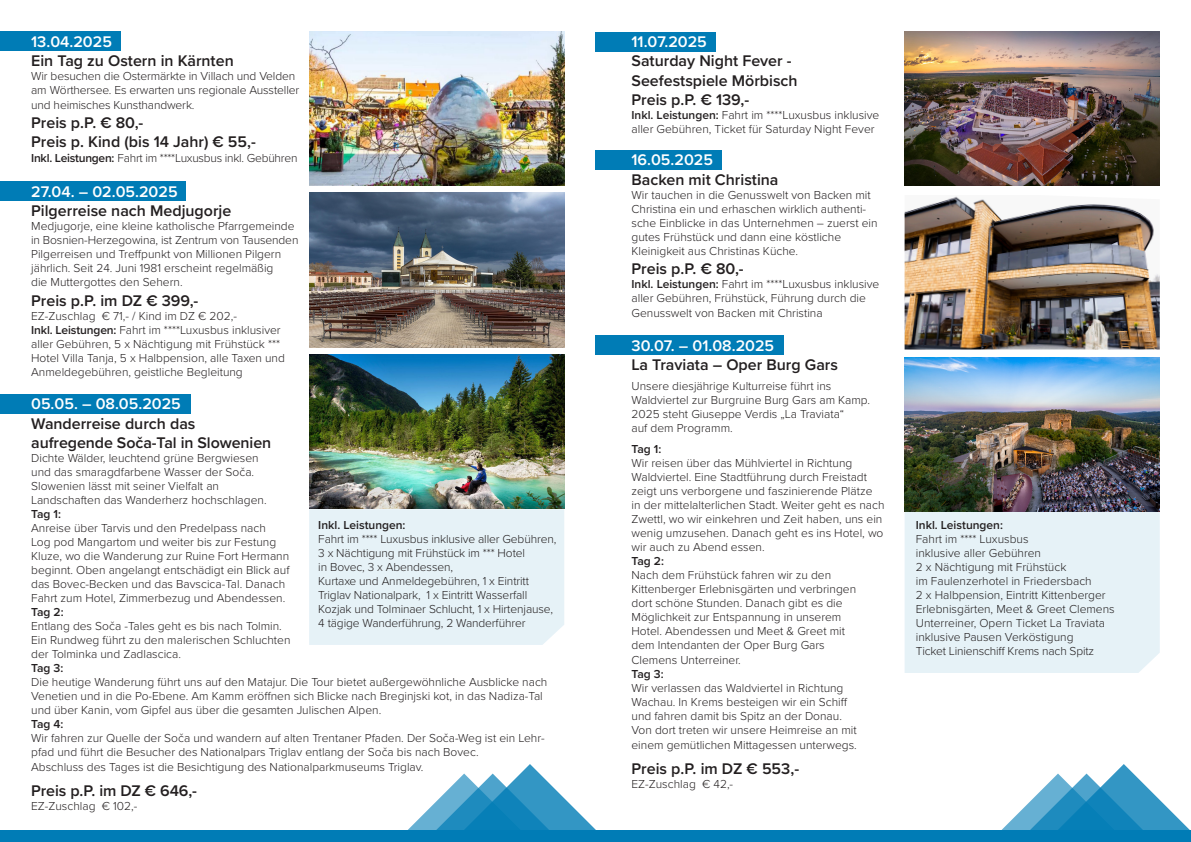
<style>
.page{position:relative;width:1191px;height:842px;background:#fff}
.page>*{position:absolute;margin:0;border:0;box-sizing:border-box;transform-origin:0 0}
.t1{font:600 16px/19.2px "Proxima Nova";color:#231f20}
.t2{font:600 16px "Proxima Nova";color:#fff}
.t3{font:300 12px/14.1px "Proxima Nova";color:#231f20}
.t4{font:600 12px "Proxima Nova";color:#231f20}
.t5{font:300 12px "Proxima Nova";letter-spacing:-.02em;color:#231f20}
.s1{font-weight:600}
</style>
<div class="page">
<div style="left:595px;top:335px;width:189px;height:20px;background:#007cb6"></div>
<div style="left:595px;top:150px;width:127px;height:20px;background:#007cb6"></div>
<div style="left:595px;top:32px;width:120px;height:20px;background:#007cb6"></div>
<div style="left:0;top:394px;width:190px;height:20px;background:#007cb6"></div>
<div style="left:0;top:181px;width:185px;height:20px;background:#007cb6"></div>
<div style="left:0;top:31px;width:120px;height:20px;background:#007cb6"></div>
<img style="left:904px;top:357px;width:255px;height:155px">
<div style="left:905px;top:512px;width:254px;height:161px;background:#e6f2f7"></div>
<img style="left:309px;top:193px;width:255px;height:154px">
<img style="left:904px;top:31px;width:255px;height:155px">
<img style="left:309px;top:31px;width:255px;height:155px">
<img style="left:309px;top:354px;width:255px;height:155px">
<img style="left:904px;top:196px;width:255px;height:153px">
<div style="left:309px;top:509px;width:255px;height:136px;background:#e6f2f7"></div>
<div style="left:0;top:831px;width:1191px;height:11px;background:#007cb6"></div>
<svg style="left:375px;top:764px;width:234px;height:67px"></svg>
<svg style="left:991px;top:764px;width:200px;height:67px"></svg>
<h1 class="t2" style="left:31px;top:30px;width:82px">13.04.2025</h1>
<h1 class="t1" style="left:31px;top:51px;width:204px">Ein Tag zu Ostern in Kärnten</h1>
<p class="t3" style="left:31px;top:69px;width:270px">Wir besuchen die Ostermärkte in Villach und Velden am Wörthersee. Es erwarten uns regionale Aussteller und heimisches Kunsthandwerk.</p>
<h1 class="t1" style="left:31px;top:113px;width:226px">Preis p.P. € 80,-<br>Preis p. Kind (bis 14 Jahr) € 55,-</h1>
<p class="t5" style="left:31px;top:149px;width:268px"><span class="s1">Inkl. Leistungen:</span> Fahrt im ****Luxusbus inkl. Gebühren</p>
<h1 class="t2" style="left:31px;top:179px;width:148px">27.04. – 02.05.2025</h1>
<h1 class="t1" style="left:31px;top:201px;width:202px">Pilgerreise nach Medjugorje</h1>
<p class="t3" style="left:31px;top:218px;width:269px">Medjugorje, eine kleine katholische Pfarrgemeinde in Bosnien-Herzegowina, ist Zentrum von Tausenden Pilgerreisen und Treffpunkt von Millionen Pilgern jährlich. Seit 24. Juni 1981 erscheint regelmäßig<br>die Muttergottes den Sehern.</p>
<h1 class="t1" style="left:31px;top:290px;width:169px">Preis p.P. im DZ € 399,-</h1>
<p class="t3" style="left:31px;top:308px;width:255px">EZ-Zuschlag € 71,- / Kind im DZ € 202,-<br><span class="s1">Inkl. Leistungen:</span> Fahrt im ****Luxusbus inklusiver aller Gebühren, 5 x Nächtigung mit Frühstück *** Hotel Villa Tanja, 5 x Halbpension, alle Taxen und Anmeldegebühren, geistliche Begleitung</p>
<h1 class="t2" style="left:31px;top:392px;width:151px">05.05. – 08.05.2025</h1>
<h1 class="t1" style="left:31px;top:413px;width:242px">Wanderreise durch das aufregende Soča-Tal in Slowenien</h1>
<p class="t3" style="left:31px;top:450px;width:237px">Dichte Wälder, leuchtend grüne Bergwiesen und das smaragdfarbene Wasser der Soča.<br>Slowenien lässt mit seiner Vielfalt an Landschaften das Wanderherz hochschlagen.</p>
<p class="t4" style="left:31px;top:505px;width:31px">Tag 1:</p>
<p class="t3" style="left:31px;top:520px;width:260px">Anreise über Tarvis und den Predelpass nach<br>Log pod Mangartom und weiter bis zur Festung Kluze, wo die Wanderung zur Ruine Fort Hermann beginnt. Oben angelangt entschädigt ein Blick auf das Bovec-Becken und das Bavscica-Tal. Danach Fahrt zum Hotel, Zimmerbezug und Abendessen.</p>
<p class="t4" style="left:31px;top:603px;width:34px">Tag 2:</p>
<p class="t3" style="left:31px;top:619px;width:261px">Entlang des Soča -Tales geht es bis nach Tolmin.<br>Ein Rundweg führt zu den malerischen Schluchten der Tolminka und Zadlascica.</p>
<p class="t4" style="left:31px;top:659px;width:34px">Tag 3:</p>
<p class="t3" style="left:31px;top:675px;width:518px">Die heutige Wanderung führt uns auf den Matajur. Die Tour bietet außergewöhnliche Ausblicke nach<br>Venetien und in die Po-Ebene. Am Kamm eröffnen sich Blicke nach Breginjski kot, in das Nadiza-Tal und über Kanin, vom Gipfel aus über die gesamten Julischen Alpen.</p>
<p class="t4" style="left:31px;top:715px;width:34px">Tag 4:</p>
<p class="t3" style="left:31px;top:730px;width:515px">Wir fahren zur Quelle der Soča und wandern auf alten Trentaner Pfaden. Der Soča-Weg ist ein Lehr&shy;pfad und führt die Besucher des Nationalpars Triglav entlang der Soča bis nach Bovec.<br>Abschluss des Tages ist die Besichtigung des Nationalparkmuseums Triglav.</p>
<h1 class="t1" style="left:31px;top:780px;width:167px">Preis p.P. im DZ € 646,-</h1>
<p class="t3" style="left:31px;top:798px;width:108px">EZ-Zuschlag € 102,-</p>
<p class="t4" style="left:318px;top:516px;width:89px">Inkl. Leistungen:</p>
<p class="t3" style="left:318px;top:531px;width:240px">Fahrt im **** Luxusbus inklusive aller Gebühren, 3 x Nächtigung mit Frühstück im *** Hotel<br>in Bovec, 3 x Abendessen,<br>Kurtaxe und Anmeldegebühren, 1 x Eintritt Triglav Nationalpark, 1 x Eintritt Wasserfall Kozjak und Tolminaer Schlucht, 1 x Hirtenjause, 4 tägige Wanderführung, 2 Wanderführer</p>
<h1 class="t2" style="left:631px;top:30px;width:77px">11.07.2025</h1>
<h1 class="t1" style="left:631px;top:51px;width:168px">Saturday Night Fever -<br>Seefestspiele Mörbisch<br>Preis p.P. € 139,-</h1>
<p class="t3" style="left:631px;top:107px;width:249px"><span class="s1">Inkl. Leistungen:</span> Fahrt im ****Luxusbus inklusive aller Gebühren, Ticket für Saturday Night Fever</p>
<h1 class="t2" style="left:631px;top:148px;width:83px">16.05.2025</h1>
<h1 class="t1" style="left:631px;top:169px;width:148px">Backen mit Christina</h1>
<p class="t3" style="left:631px;top:187px;width:248px">Wir tauchen in die Genusswelt von Backen mit Christina ein und erhaschen wirklich authenti&shy;sche Einblicke in das Unternehmen – zuerst ein gutes Frühstück und dann eine köstliche Kleinigkeit aus Christinas Küche.</p>
<h1 class="t1" style="left:631px;top:259px;width:114px">Preis p.P. € 80,-</h1>
<p class="t3" style="left:631px;top:276px;width:249px"><span class="s1">Inkl. Leistungen:</span> Fahrt im ****Luxusbus inklusive aller Gebühren, Frühstück, Führung durch die<br>Genusswelt von Backen mit Christina</p>
<h1 class="t2" style="left:631px;top:333px;width:144px">30.07. – 01.08.2025</h1>
<h1 class="t1" style="left:631px;top:354px;width:208px">La Traviata – Oper Burg Gars</h1>
<p class="t3" style="left:631px;top:378px;width:240px">Unsere diesjährige Kulturreise führt ins Waldviertel zur Burgruine Burg Gars am Kamp.<br>2025 steht Giuseppe Verdis „La Traviata“<br>auf dem Programm.</p>
<p class="t4" style="left:631px;top:440px;width:31px">Tag 1:</p>
<p class="t3" style="left:631px;top:455px;width:254px">Wir reisen über das Mühlviertel in Richtung Waldviertel. Eine Stadtführung durch Freistadt zeigt uns verborgene und faszinierende Plätze<br>in der mittelalterlichen Stadt. Weiter geht es nach Zwettl, wo wir einkehren und Zeit haben, uns ein wenig umzusehen. Danach geht es ins Hotel, wo wir auch zu Abend essen.</p>
<p class="t4" style="left:631px;top:552px;width:34px">Tag 2:</p>
<p class="t3" style="left:631px;top:568px;width:226px">Nach dem Frühstück fahren wir zu den Kittenberger Erlebnisgärten und verbringen dort schöne Stunden. Danach gibt es die Möglichkeit zur Entspannung in unserem Hotel. Abendessen und Meet &amp; Greet mit dem Intendanten der Oper Burg Gars Clemens Unterreiner.</p>
<p class="t4" style="left:631px;top:665px;width:34px">Tag 3:</p>
<p class="t3" style="left:631px;top:680px;width:227px">Wir verlassen das Waldviertel in Richtung Wachau. In Krems besteigen wir ein Schiff und fahren damit bis Spitz an der Donau.<br>Von dort treten wir unsere Heimreise an mit einem gemütlichen Mittagessen unterwegs.</p>
<h1 class="t1" style="left:631px;top:758px;width:169px">Preis p.P. im DZ € 553,-</h1>
<p class="t3" style="left:631px;top:776px;width:103px">EZ-Zuschlag € 42,-</p>
<p class="t4" style="left:915px;top:516px;width:89px">Inkl. Leistungen:</p>
<p class="t3" style="left:915px;top:531px;width:200px">Fahrt im **** Luxusbus<br>inklusive aller Gebühren<br>2 x Nächtigung mit Frühstück<br>im Faulenzerhotel in Friedersbach<br>2 x Halbpension, Eintritt Kittenberger Erlebnisgärten, Meet &amp; Greet Clemens Unterreiner, Opern Ticket La Traviata inklusive Pausen Verköstigung<br>Ticket Linienschiff Krems nach Spitz</p>
</div>
